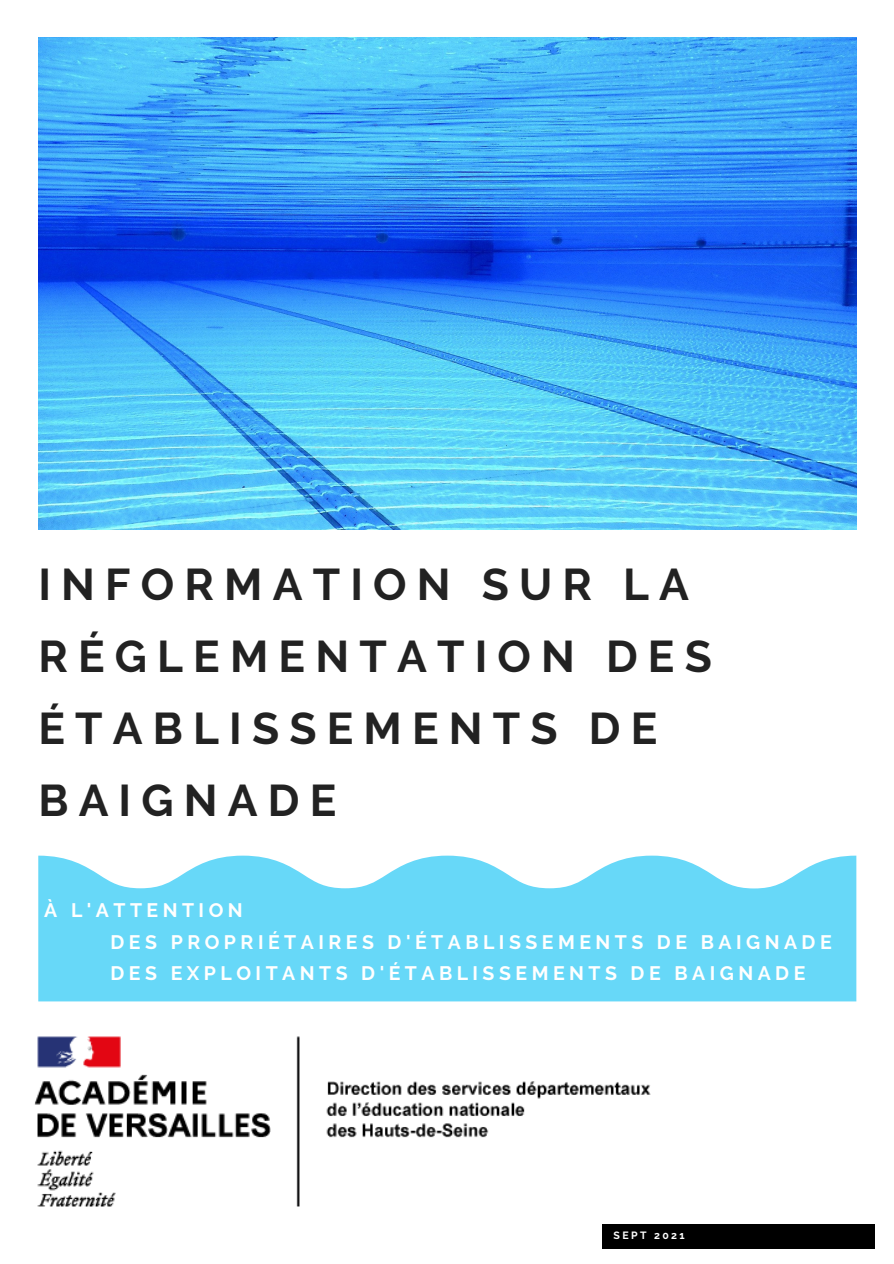
<style>
.page{position:relative;width:894px;height:1264px;background:#fff}
.page>*{position:absolute;margin:0;border:0;box-sizing:border-box;transform-origin:0 0}
.t1{font:700 44.25px/72px "Raleway";letter-spacing:.23em;color:#222}
.t2{font:700 19.5px "Raleway";letter-spacing:.23em;color:#fff}
.t3{font:700 10.5px "Raleway";letter-spacing:.23em;color:#fff}
</style>
<div class="page">
<img style="left:38px;top:38px;width:818px;height:491px">
<img style="left:34px;top:1036px;width:617px;height:171px">
<div style="left:601px;top:1224px;width:273px;height:24px;background:#000"></div>
<svg style="left:38px;top:855px;width:818px;height:146px;background:#77dcf8"></svg>
<p class="t1" style="left:38px;top:548px;width:675px">INFORMATION SUR LA<br>RÉGLEMENTATION DES<br>ÉTABLISSEMENTS DE<br>BAIGNADE</p>
<p class="t2" style="left:44px;top:898px;width:200px">À L'ATTENTION</p>
<p class="t2" style="left:110px;top:930px;width:722px">DES PROPRIÉTAIRES D'ÉTABLISSEMENTS DE BAIGNADE</p>
<p class="t2" style="left:110px;top:961px;width:696px">DES EXPLOITANTS D'ÉTABLISSEMENTS DE BAIGNADE</p>
<p class="t3" style="left:613px;top:1229px;width:73px">SEPT 2021</p>
</div>
